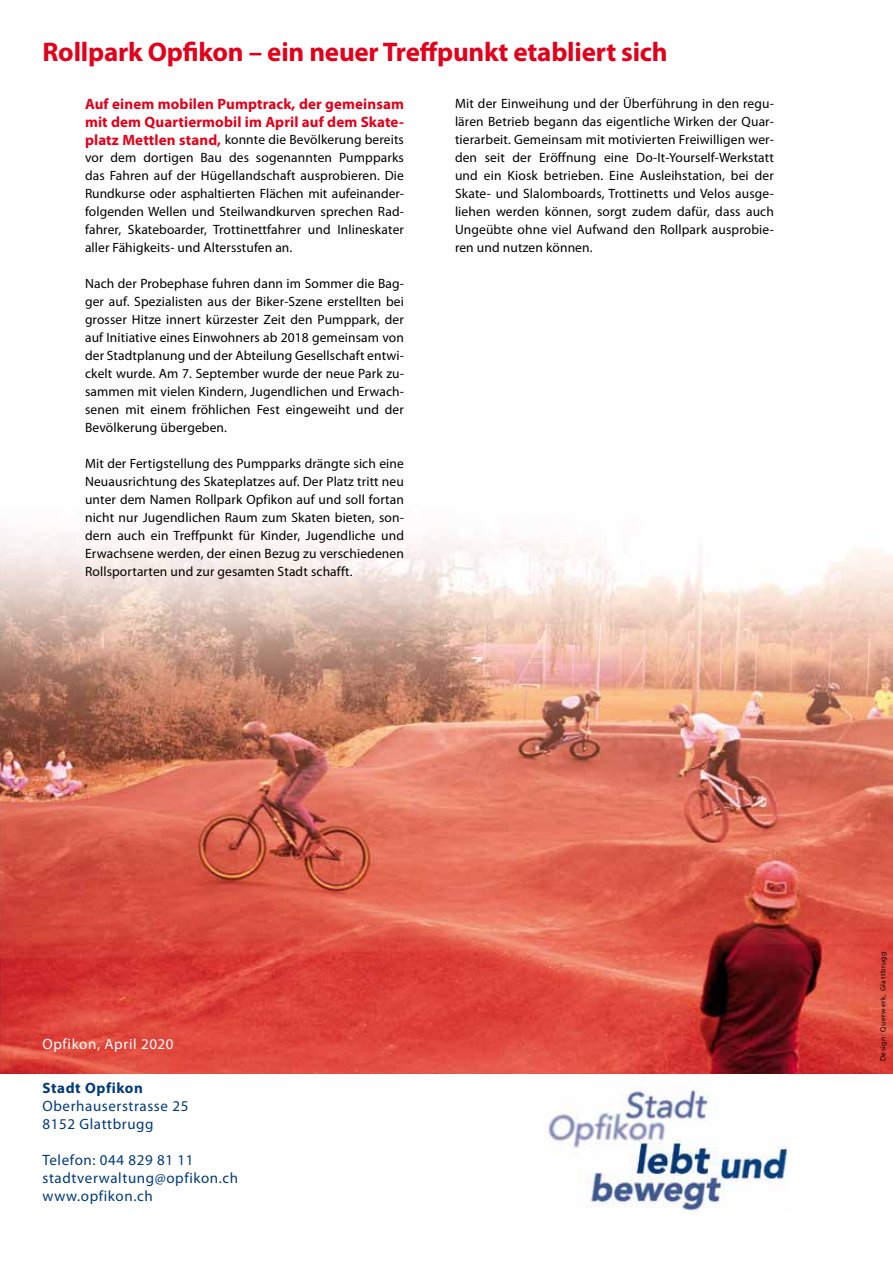
<style>
.page{position:relative;width:893px;height:1263px;background:#fff}
.page>*{position:absolute;margin:0;border:0;box-sizing:border-box;transform-origin:0 0}
.t1{font:700 27px "Myriad Pro";letter-spacing:-.01em;color:#e2001a}
.t2{font:15px/18px "Myriad Pro";letter-spacing:.04em;color:#003a79}
.t3{font:700 15px/18px "Myriad Pro";letter-spacing:.01em;color:#e2001a}
.t4{font:15px "Myriad Pro";letter-spacing:.04em;color:#fff}
.t5{font:700 15px "Myriad Pro";letter-spacing:.04em;color:#003a79}
.t6{font:13.5px/18px "Myriad Pro";letter-spacing:.01em;color:#000;text-align:justify}
.t7{font:7.5px "Myriad Pro";letter-spacing:.08em;color:#000}
.s1{font-weight:700;font-size:15px;color:#e2001a}
</style>
<div class="page">
<img style="left:0;top:532px;width:893px;height:541px">
<img style="left:547px;top:1086px;width:241px;height:125px">
<h1 class="t1" style="left:43px;top:34px;width:627px">Rollpark Opfikon – ein neuer Treffpunkt etabliert sich</h1>
<p class="t3" style="left:85px;top:95px;width:320px">Auf einem mobilen Pumptrack, der gemeinsam mit dem Quartiermobil im April auf dem Skate-</p>
<p class="t6" style="left:85px;top:130px;width:320px"><span class="s1">platz Mettlen stand,</span> konnte die Bevölkerung bereits vor dem dortigen Bau des sogenannten Pumpparks das Fahren auf der Hügellandschaft ausprobieren. Die Rundkurse oder asphaltierten Flächen mit aufeinander&shy;folgenden Wellen und Steilwandkurven sprechen Rad&shy;fahrer, Skateboarder, Trottinettfahrer und Inlineskater aller Fähigkeits- und Altersstufen an.</p>
<p class="t6" style="left:85px;top:274px;width:320px">Nach der Probephase fuhren dann im Sommer die Bag&shy;ger auf. Spezialisten aus der Biker-Szene erstellten bei grosser Hitze innert kürzester Zeit den Pumppark, der auf Initiative eines Einwohners ab 2018 gemeinsam von der Stadtplanung und der Abteilung Gesellschaft entwi&shy;ckelt wurde. Am 7. September wurde der neue Park zu&shy;sammen mit vielen Kindern, Jugendlichen und Erwach&shy;senen mit einem fröhlichen Fest eingeweiht und der Bevölkerung übergeben.</p>
<p class="t6" style="left:85px;top:454px;width:320px">Mit der Fertigstellung des Pumpparks drängte sich eine Neuausrichtung des Skateplatzes auf. Der Platz tritt neu unter dem Namen Rollpark Opfikon auf und soll fortan nicht nur Jugendlichen Raum zum Skaten bieten, son&shy;dern auch ein Treffpunkt für Kinder, Jugendliche und Erwachsene werden, der einen Bezug zu verschiedenen Rollsportarten und zur gesamten Stadt schafft.</p>
<p class="t6" style="left:455px;top:94px;width:320px">Mit der Einweihung und der Überführung in den regu&shy;lären Betrieb begann das eigentliche Wirken der Quar&shy;tierarbeit. Gemeinsam mit motivierten Freiwilligen wer&shy;den seit der Eröffnung eine Do-It-Yourself-Werkstatt und ein Kiosk betrieben. Eine Ausleihstation, bei der Skate- und Slalomboards, Trottinetts und Velos ausge&shy;liehen werden können, sorgt zudem dafür, dass auch Ungeübte ohne viel Aufwand den Rollpark ausprobie&shy;ren und nutzen können.</p>
<p class="t4" style="left:43px;top:1035px;width:133px">Opfikon, April 2020</p>
<p class="t5" style="left:43px;top:1078px;width:102px">Stadt Opfikon</p>
<p class="t2" style="left:43px;top:1097px;width:147px">Oberhauserstrasse 25<br>8152 Glattbrugg</p>
<p class="t2" style="left:43px;top:1151px;width:197px">Telefon: 044 829 81 11 stadtverwaltung@opfikon.ch www.opfikon.ch</p>
<p class="t7" style="left:878px;top:1061px;width:111px;rotate:-90deg">Design: Querwerk, Glattbrugg</p>
</div>
